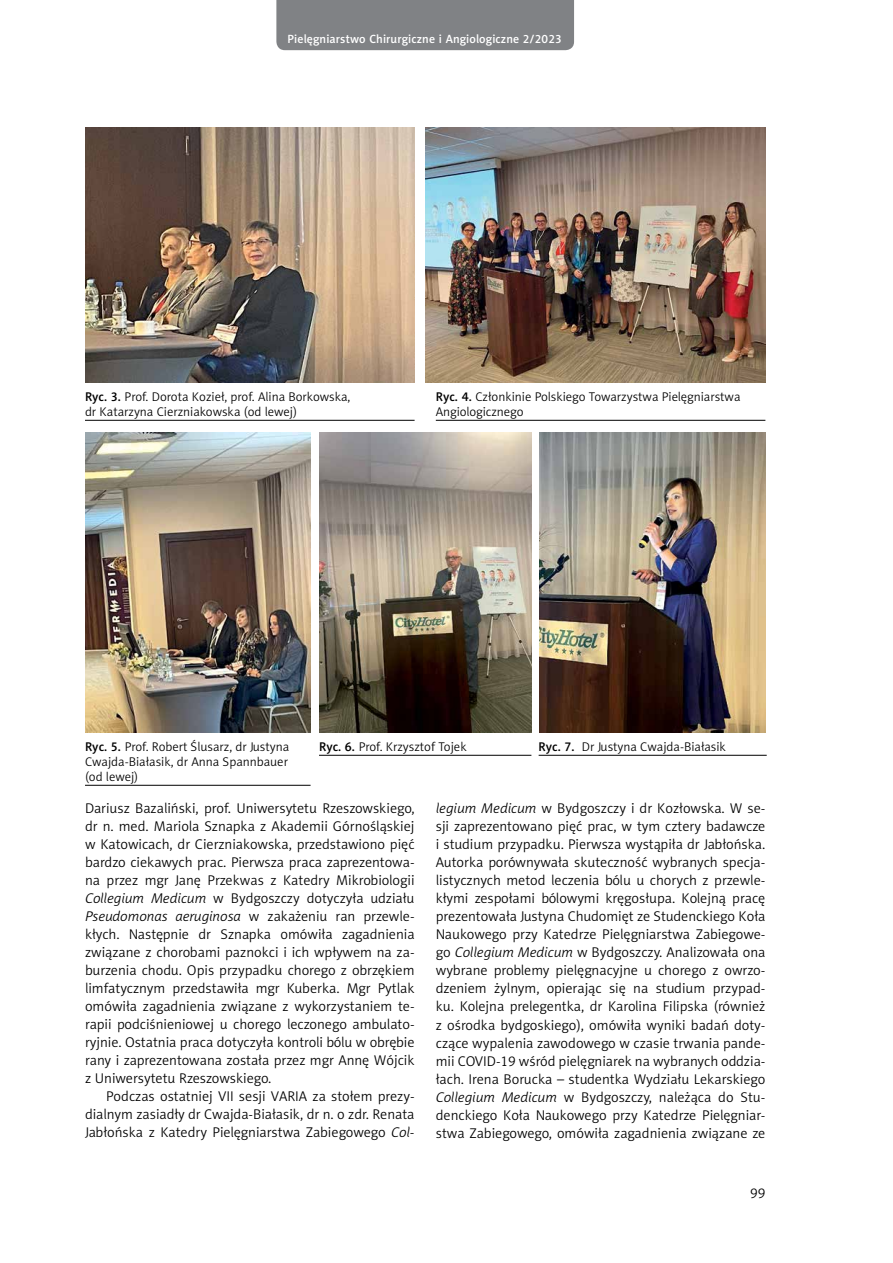
<style>
.page{position:relative;width:893px;height:1263px;background:#fff}
.page>*{position:absolute;margin:0;border:0;box-sizing:border-box;transform-origin:0 0}
.t1{font:14.25px/18px "Naomi Sans EFN Light";color:#000;text-align:justify}
.t2{font:12.75px/15px "Naomi Sans EFN Light";color:#000}
.t3{font:12px "Naomi Sans EFN Medium";letter-spacing:.01em;color:#fff}
.s1{font-family:"Naomi Sans EFN Medium"}
.s2{font-style:italic}
</style>
<div class="page">
<div style="left:276px;top:0;width:298px;height:50px;background:#808285"></div>
<img style="left:85px;top:128px;width:330px;height:255px">
<img style="left:425px;top:128px;width:340px;height:255px">
<img style="left:85px;top:432px;width:226px;height:301px">
<img style="left:540px;top:432px;width:225px;height:301px">
<img style="left:319px;top:432px;width:212px;height:301px">
<hr style="left:85px;top:420px;width:330px;height:1px;background:#000">
<hr style="left:85px;top:785px;width:226px;height:1px;background:#000">
<hr style="left:319px;top:755px;width:212px;height:1px;background:#000">
<hr style="left:539px;top:755px;width:228px;height:1px;background:#000">
<hr style="left:436px;top:420px;width:329px;height:1px;background:#000">
<p class="t3" style="left:288px;top:32px;width:276px">Pielęgniarstwo Chirurgiczne i Angiologiczne 2/2023</p>
<p class="t2" style="left:85px;top:389px;width:267px"><span class="s1">Ryc. 3.</span> Prof. Dorota Kozieł, prof. Alina Borkowska, dr Katarzyna Cierzniakowska (od lewej)</p>
<p class="t2" style="left:436px;top:389px;width:306px"><span class="s1">Ryc. 4.</span> Członkinie Polskiego Towarzystwa Pielęgniarstwa<br>Angiologicznego</p>
<p class="t2" style="left:85px;top:739px;width:206px;text-align:justify"><span class="s1">Ryc. 5.</span> Prof. Robert Ślusarz, dr Justyna Cwajda-Białasik, dr Anna Spannbauer (od lewej)</p>
<p class="t2" style="left:319px;top:739px;width:149px"><span class="s1">Ryc. 6.</span> Prof. Krzysztof Tojek</p>
<p class="t2" style="left:539px;top:739px;width:189px"><span class="s1">Ryc. 7.</span> Dr Justyna Cwajda-Białasik</p>
<p class="t1" style="left:85px;top:799px;width:331px">Dariusz Bazaliński, prof. Uniwersytetu Rzeszowskiego, dr n. med. Mariola Sznapka z Akademii Górnośląskiej w Katowicach, dr Cierzniakowska, przedstawiono pięć bardzo ciekawych prac. Pierwsza praca zaprezentowa&shy;na przez mgr Janę Przekwas z Katedry Mikrobiologii <span class="s2">Collegium Medicum</span> w Bydgoszczy dotyczyła udziału <span class="s2">Pseudomonas aeruginosa</span> w zakażeniu ran przewle&shy;kłych. Następnie dr Sznapka omówiła zagadnienia związane z chorobami paznokci i ich wpływem na za&shy;burzenia chodu. Opis przypadku chorego z obrzękiem limfatycznym przedstawiła mgr Kuberka. Mgr Pytlak omówiła zagadnienia związane z wykorzystaniem te&shy;rapii podciśnieniowej u chorego leczonego ambulato&shy;ryjnie. Ostatnia praca dotyczyła kontroli bólu w obrębie rany i zaprezentowana została przez mgr Annę Wójcik z Uniwersytetu Rzeszowskiego.</p>
<p class="t1" style="left:85px;top:1087px;width:331px;text-indent:21px">Podczas ostatniej VII sesji VARIA za stołem prezy&shy;dialnym zasiadły dr Cwajda-Białasik, dr n. o zdr. Renata Jabłońska z Katedry Pielęgniarstwa Zabiegowego <span class="s2">Col-</span></p>
<p class="t1" style="left:436px;top:799px;width:331px"><span class="s2">legium Medicum</span> w Bydgoszczy i dr Kozłowska. W se&shy;sji zaprezentowano pięć prac, w tym cztery badawcze i studium przypadku. Pierwsza wystąpiła dr Jabłońska.<br>Autorka porównywała skuteczność wybranych specja&shy;listycznych metod leczenia bólu u chorych z przewle&shy;kłymi zespołami bólowymi kręgosłupa. Kolejną pracę prezentowała Justyna Chudomięt ze Studenckiego Koła Naukowego przy Katedrze Pielęgniarstwa Zabiegowe&shy;go <span class="s2">Collegium Medicum</span> w Bydgoszczy. Analizowała ona wybrane problemy pielęgnacyjne u chorego z owrzo&shy;dzeniem żylnym, opierając się na studium przypad&shy;ku. Kolejna prelegentka, dr Karolina Filipska (również z ośrodka bydgoskiego), omówiła wyniki badań doty&shy;czące wypalenia zawodowego w czasie trwania pande&shy;mii COVID-19 wśród pielęgniarek na wybranych oddzia&shy;łach. Irena Borucka – studentka Wydziału Lekarskiego <span class="s2">Collegium Medicum</span> w Bydgoszczy, należąca do Stu&shy;denckiego Koła Naukowego przy Katedrze Pielęgniar&shy;stwa Zabiegowego, omówiła zagadnienia związane ze</p>
<p class="t1" style="left:750px;top:1184px;width:17px">99</p>
</div>
